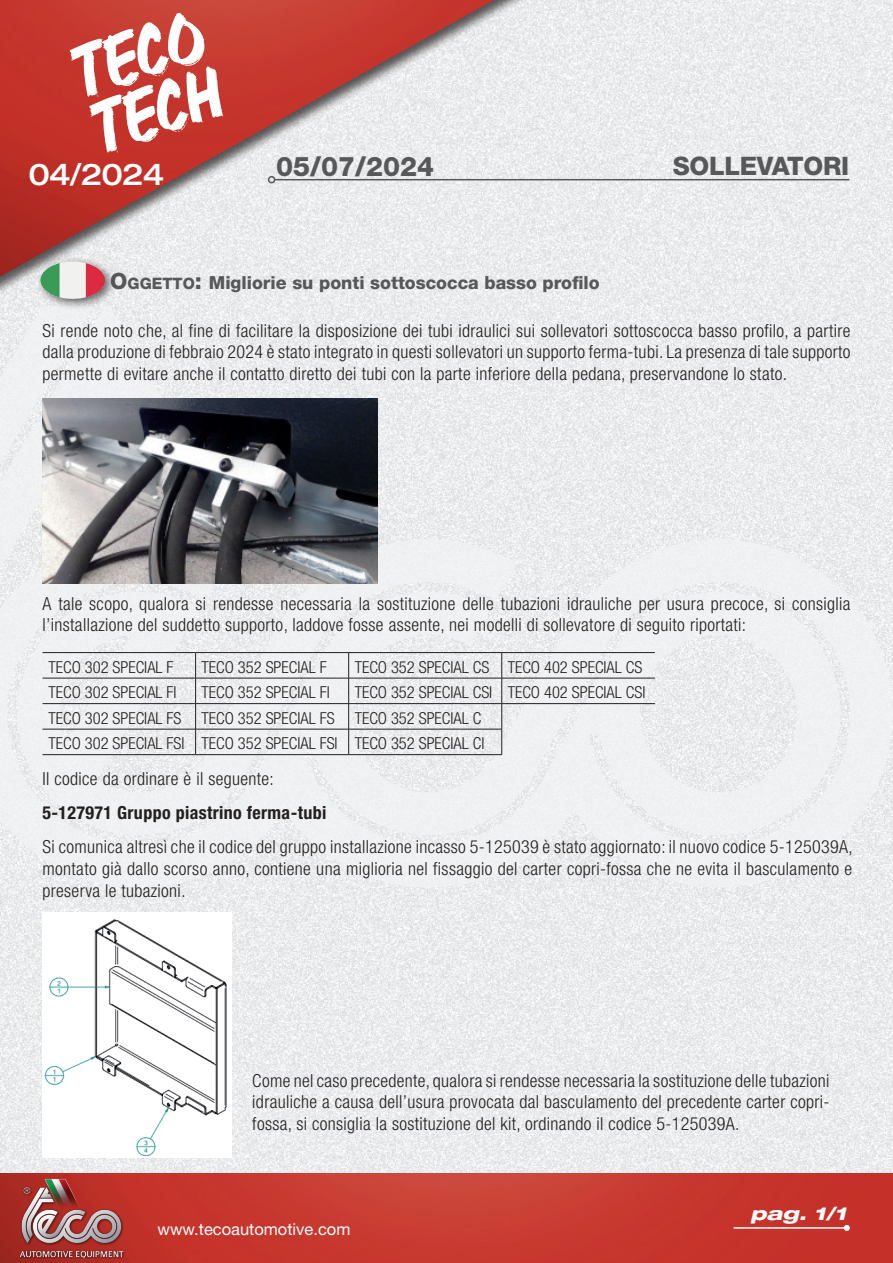
<style>
.page{position:relative;width:893px;height:1263px;background:#fff}
.page>*{position:absolute;margin:0;border:0;box-sizing:border-box;transform-origin:0 0}
.t1{font:500 expanded 30px "Helvetica Neue LT Std";letter-spacing:-.03em;color:#fff}
.t2{font:800 27px "Helvetica Neue LT Std";color:#57585a}
.t3{font:800 25.5px "Helvetica Neue LT Std";letter-spacing:-.01em;color:#57585a}
.t4{font:300 condensed 18px/21.6px "Helvetica Neue LT Std";letter-spacing:.02em;color:#231f20;text-align:justify}
.t5{font:800 18px "Helvetica Neue LT Std";color:#57585a}
.t6{font:700 condensed 18px "Helvetica Neue LT Std";letter-spacing:.02em;color:#231f20}
.t7{font:italic 800 expanded 18px "Helvetica Neue LT Std";color:#fff;scale:1.09 1}
.t8{font:300 condensed 16.5px/25.5px "Helvetica Neue LT Std";color:#231f20}
.t9{font:16.5px "Helvetica Neue LT Std";color:#fff}
.s1{font-size:22.5px}
.s2{font-size:15.75px}
</style>
<div class="page">
<img style="left:0;top:888px;width:893px;height:285px">
<img style="left:0;top:1173px;width:893px;height:90px">
<img style="left:18px;top:1176px;width:155px;height:83px">
<hr style="left:733px;top:1227px;width:114px;height:2px;background:#fff">
<svg style="left:844px;top:1225px;width:6px;height:6px"></svg>
<svg style="left:0;top:415px;width:893px;height:473px;fill:#eff0f1"></svg>
<div style="left:0;top:0;width:893px;height:415px;background:#231f20;opacity:.75"></div>
<img style="left:0;top:0;width:893px;height:401px">
<hr style="left:275px;top:179px;width:574px;height:1px;background:#57585a">
<div style="left:268px;top:176px;width:7px;height:7px;border:2px solid #57585a;border-radius:50%"></div>
<svg style="left:69px;top:12px;width:154px;height:141px"></svg>
<img style="left:43px;top:399px;width:334px;height:185px">
<img style="left:43px;top:912px;width:189px;height:245px">
<div style="left:35px;top:256px;width:82px;height:54px;background:#231f20;opacity:.75"></div>
<img style="left:39px;top:261px;width:67px;height:39px">
<hr style="left:43px;top:652px;width:153px;height:1px;background:#231f20">
<hr style="left:196px;top:652px;width:153px;height:1px;background:#231f20">
<hr style="left:349px;top:652px;width:153px;height:1px;background:#231f20">
<hr style="left:502px;top:652px;width:153px;height:1px;background:#231f20">
<hr style="left:43px;top:678px;width:153px;height:1px;background:#231f20">
<hr style="left:196px;top:678px;width:153px;height:1px;background:#231f20">
<hr style="left:349px;top:678px;width:153px;height:1px;background:#231f20">
<hr style="left:502px;top:678px;width:153px;height:1px;background:#231f20">
<hr style="left:43px;top:703px;width:153px;height:1px;background:#231f20">
<hr style="left:196px;top:703px;width:153px;height:1px;background:#231f20">
<hr style="left:349px;top:703px;width:153px;height:1px;background:#231f20">
<hr style="left:502px;top:703px;width:153px;height:1px;background:#231f20">
<hr style="left:43px;top:729px;width:153px;height:1px;background:#231f20">
<hr style="left:196px;top:729px;width:153px;height:1px;background:#231f20">
<svg style="left:195px;top:653px;width:1px;height:101px"></svg>
<hr style="left:349px;top:729px;width:153px;height:1px;background:#231f20">
<svg style="left:348px;top:653px;width:1px;height:101px"></svg>
<svg style="left:501px;top:653px;width:1px;height:101px"></svg>
<hr style="left:43px;top:754px;width:153px;height:1px;background:#231f20">
<hr style="left:196px;top:754px;width:153px;height:1px;background:#231f20">
<hr style="left:349px;top:754px;width:153px;height:1px;background:#231f20">
<h1 class="t1" style="left:28px;top:155px;width:137px">04/2024</h1>
<h2 class="t2" style="left:276px;top:150px;width:160px">05/07/2024</h2>
<h3 class="t3" style="left:673px;top:151px;width:178px">SOLLEVATORI</h3>
<p class="t5" style="left:110px;top:272px;width:491px"><span class="s1">O</span><span class="s2">ggetto</span><span class="s1">:</span> Migliorie su ponti sottoscocca basso profilo</p>
<p class="t4" style="left:43px;top:319px;width:809px">Si rende noto che, al fine di facilitare la disposizione dei tubi idraulici sui sollevatori sottoscocca basso profilo, a partire dalla produzione di febbraio 2024 è stato integrato in questi sollevatori un supporto ferma-tubi. La presenza di tale supporto permette di evitare anche il contatto diretto dei tubi con la parte inferiore della pedana, preservandone lo stato.</p>
<p class="t4" style="left:43px;top:592px;width:809px">A tale scopo, qualora si rendesse necessaria la sostituzione delle tubazioni idrauliche per usura precoce, si consiglia l’installazione del suddetto supporto, laddove fosse assente, nei modelli di sollevatore di seguito riportati:</p>
<p class="t8" style="left:49px;top:654px;width:127px">TECO 302 SPECIAL F</p>
<p class="t8" style="left:202px;top:654px;width:127px">TECO 352 SPECIAL F</p>
<p class="t8" style="left:355px;top:654px;width:289px">TECO 352 SPECIAL CS TECO 402 SPECIAL CS</p>
<p class="t8" style="left:49px;top:680px;width:130px">TECO 302 SPECIAL FI</p>
<p class="t8" style="left:202px;top:680px;width:130px">TECO 352 SPECIAL FI</p>
<p class="t8" style="left:49px;top:680px;width:598px;text-indent:306px">TECO 352 SPECIAL CSI TECO 402 SPECIAL CSI<br>TECO 302 SPECIAL FS TECO 352 SPECIAL FS TECO 352 SPECIAL C<br>TECO 302 SPECIAL FSI TECO 352 SPECIAL FSI TECO 352 SPECIAL CI</p>
<p class="t4" style="left:43px;top:767px;width:233px">Il codice da ordinare è il seguente:</p>
<p class="t6" style="left:43px;top:802px;width:285px">5-127971 Gruppo piastrino ferma-tubi</p>
<p class="t4" style="left:43px;top:836px;width:812px">Si comunica altresì che il codice del gruppo installazione incasso 5-125039 è stato aggiornato: il nuovo codice 5-125039A, montato già dallo scorso anno, contiene una miglioria nel fissaggio del carter copri-fossa che ne evita il basculamento e preserva le tubazioni.</p>
<p class="t4" style="left:252px;top:1069px;width:579px">Come nel caso precedente, qualora si rendesse necessaria la sostituzione delle tubazioni idrauliche a causa dell’usura provocata dal basculamento del precedente carter copri&shy;fossa, si consiglia la sostituzione del kit, ordinando il codice 5-125039A.</p>
<p class="t9" style="left:158px;top:1219px;width:194px">www.tecoautomotive.com</p>
<p class="t7" style="left:750px;top:1202px;width:90px">pag. 1/1</p>
</div>
